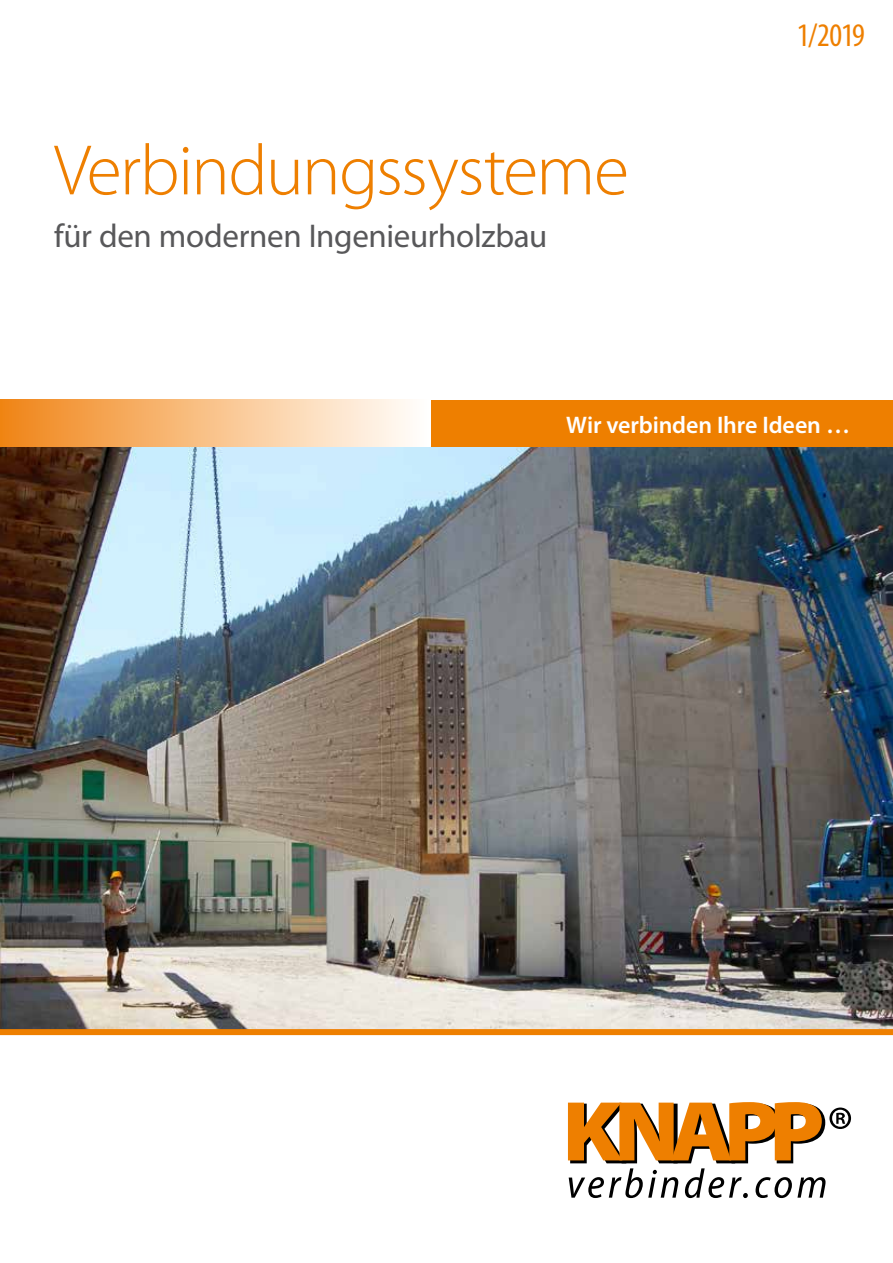
<style>
.page{position:relative;width:893px;height:1263px;background:#fff}
.page>*{position:absolute;margin:0;border:0;box-sizing:border-box;transform-origin:0 0}
.t1{font:300 72px "Myriad Pro";letter-spacing:-.025em;color:#ee7f00}
.t2{font:33px "Myriad Pro";letter-spacing:-.01em;color:#58585a}
.t3{font:condensed 33px "Myriad Pro";color:#ee7f00}
.t4{font:600 24px "Myriad Pro";letter-spacing:-.005em;color:#fff}
</style>
<div class="page">
<svg style="left:568px;top:1102px;width:283px;height:96px"></svg>
<img style="left:0;top:446px;width:893px;height:583px">
<div style="left:0;top:1029px;width:893px;height:6px;background:#ee7f00"></div>
<div style="left:430px;top:400px;width:463px;height:46px;background:#ee7f00"></div>
<div style="left:0;top:400px;width:430px;height:46px;background:linear-gradient(to right,#f18617,#fff)"></div>
<h1 class="t1" style="left:54px;top:131px;width:576px">Verbindungssysteme</h1>
<p class="t2" style="left:54px;top:218px;width:495px">für den modernen Ingenieurholzbau</p>
<p class="t3" style="left:797px;top:17px;width:70px">1/2019</p>
<p class="t4" style="left:566px;top:411px;width:285px">Wir verbinden Ihre Ideen …</p>
</div>
